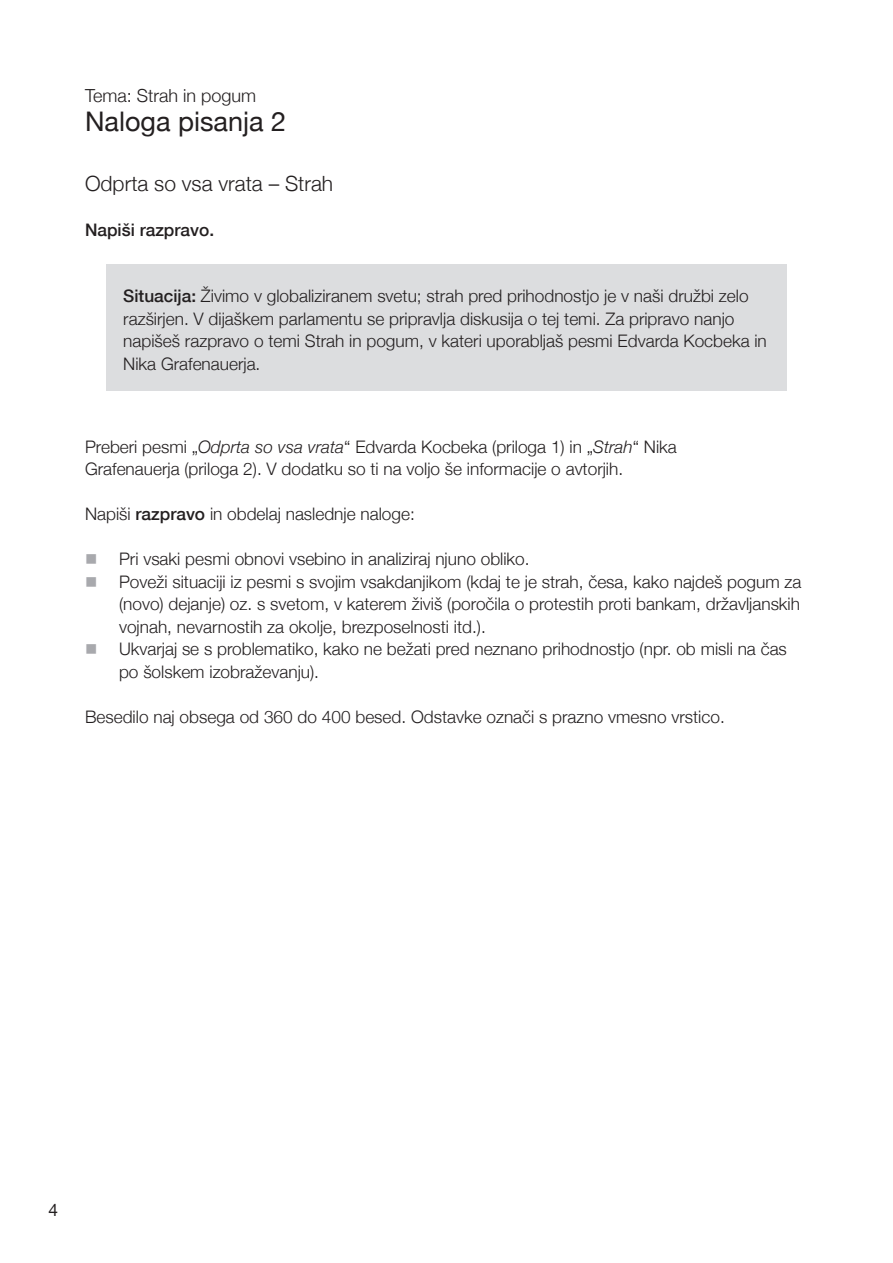
<style>
.page{position:relative;width:893px;height:1263px;background:#fff}
.page>*{position:absolute;margin:0;border:0;box-sizing:border-box;transform-origin:0 0}
.t1{font:27px "Helvetica Neue";color:#231f20}
.t2{font:300 21px "Helvetica Neue";color:#231f20}
.t3{font:300 18px "Helvetica Neue";color:#231f20}
.t4{font:300 17.25px/22.5px "Helvetica Neue";color:#231f20}
.t5{font:500 17.25px "Helvetica Neue";color:#231f20}
.t6{font:17.25px "Helvetica Neue";color:#231f20}
.s1{font-weight:500}
.s2{font-style:italic}
.s3{color:#a8a9ad}
</style>
<div class="page">
<div style="left:106px;top:264px;width:681px;height:127px;background:#dcdddf"></div>
<p class="t3" style="left:85px;top:82px;width:173px">Tema: Strah in pogum</p>
<h1 class="t1" style="left:85px;top:102px;width:203px">Naloga pisanja 2</h1>
<p class="t2" style="left:85px;top:167px;width:250px">Odprta so vsa vrata – Strah</p>
<p class="t5" style="left:85px;top:216px;width:131px">Napiši razpravo.</p>
<p class="t4" style="left:123px;top:284px;width:645px"><span class="s1">Situacija:</span> Živimo v globaliziranem svetu; strah pred prihodnostjo je v naši družbi zelo razširjen. V dijaškem parlamentu se pripravlja diskusija o tej temi. Za pripravo nanjo napišeš razpravo o temi Strah in pogum, v kateri uporabljaš pesmi Edvarda Kocbeka in Nika Grafenauerja.</p>
<p class="t4" style="left:85px;top:434px;width:593px">Preberi pesmi „<span class="s2">Odprta so vsa vrata</span>“ Edvarda Kocbeka (priloga 1) in „<span class="s2">Strah</span>“ Nika<br>Grafenauerja (priloga 2). V dodatku so ti na voljo še informacije o avtorjih.</p>
<p class="t4" style="left:85px;top:502px;width:331px">Napiši <span class="s1">razpravo</span> in obdelaj naslednje naloge:</p>
<p class="t4" style="left:85px;top:547px;width:446px"><span class="s3">■</span> Pri vsaki pesmi obnovi vsebino in analiziraj njuno obliko.</p>
<p class="t4" style="left:119px;top:569px;width:684px;text-align:justify;text-indent:-34px"><span class="s3">■</span> Poveži situaciji iz pesmi s svojim vsakdanjikom (kdaj te je strah, česa, kako najdeš pogum za (novo) dejanje) oz. s svetom, v katerem živiš (poročila o protestih proti bankam, državljanskih vojnah, nevarnostih za okolje, brezposelnosti itd.).</p>
<p class="t4" style="left:119px;top:637px;width:669px;text-indent:-34px"><span class="s3">■</span> Ukvarjaj se s problematiko, kako ne bežati pred neznano prihodnostjo (npr. ob misli na čas po šolskem izobraževanju).</p>
<p class="t4" style="left:85px;top:704px;width:641px">Besedilo naj obsega od 360 do 400 besed. Odstavke označi s prazno vmesno vrstico.</p>
<p class="t6" style="left:48px;top:1197px;width:11px">4</p>
</div>
